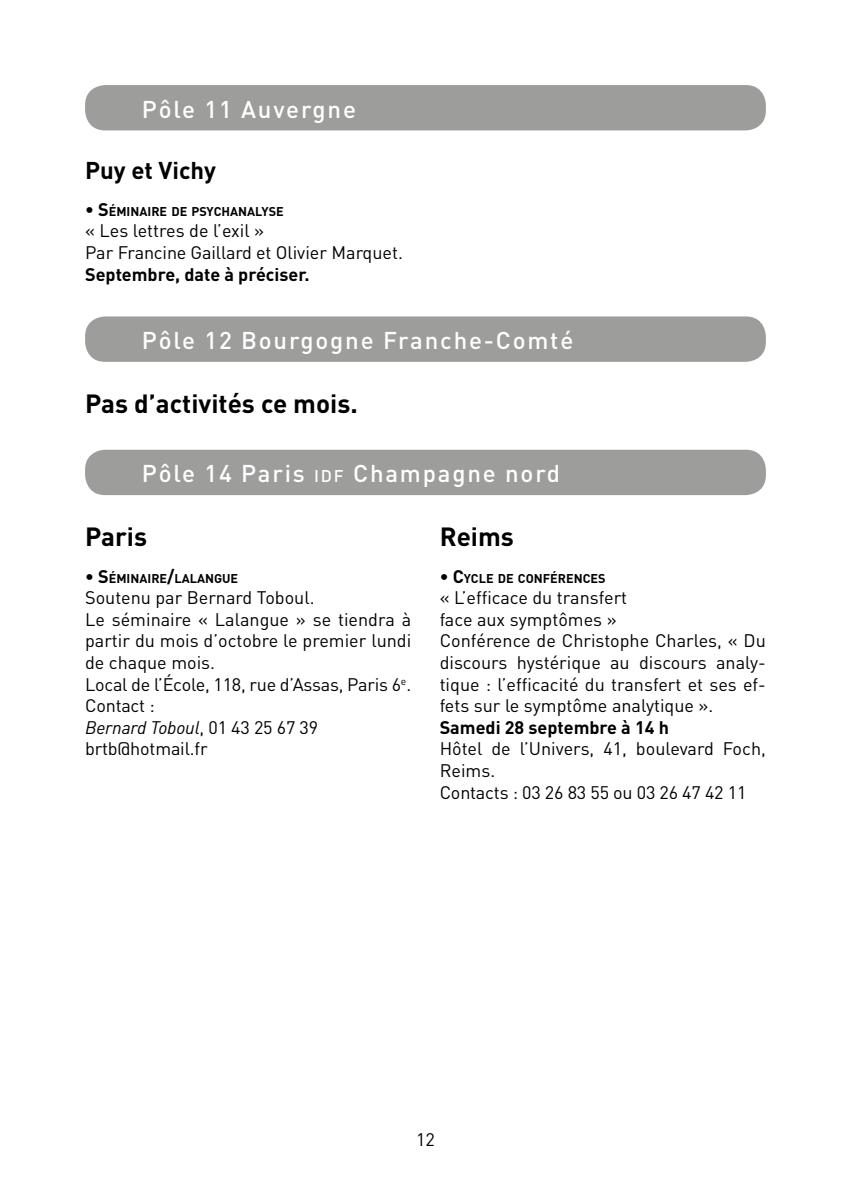
<style>
.page{position:relative;width:851px;height:1191px;background:#fff}
.page>*{position:absolute;margin:0;border:0;box-sizing:border-box;transform-origin:0 0}
.t1{font:700 26px "DIN";color:#000}
.t2{font:500 24px "DIN";letter-spacing:.075em;color:#fff}
.t3{font:700 24px "DIN";color:#000}
.t4{font:18px/21.6px "DIN";color:#000}
.t5{font:700 18px "DIN";color:#000}
.t6{font:700 12.6px "DIN";color:#000}
.s1{font-size:18px}
.s2{font-size:16.8px}
.s3{font-style:italic}
</style>
<div class="page">
<div style="left:85px;top:85px;width:680px;height:45px;background:#9d9d9c;border-radius:20px"></div>
<div style="left:85px;top:316px;width:680px;height:46px;background:#9d9d9c;border-radius:20px"></div>
<div style="left:85px;top:450px;width:680px;height:45px;background:#9d9d9c;border-radius:20px"></div>
<h2 class="t2" style="left:142px;top:94px;width:216px">Pôle 11 Auvergne</h2>
<h2 class="t3" style="left:85px;top:154px;width:132px">Puy et Vichy</h2>
<p class="t6" style="left:85px;top:203px;width:200px"><span class="s1">• S</span>ÉMINAIRE DE PSYCHANALYSE</p>
<p class="t4" style="left:85px;top:220px;width:319px">« Les lettres de l’exil »<br>Par Francine Gaillard et Olivier Marquet.</p>
<p class="t5" style="left:85px;top:262px;width:226px">Septembre, date à préciser.</p>
<h2 class="t2" style="left:142px;top:325px;width:433px">Pôle 12 Bourgogne Franche-Comté</h2>
<h1 class="t1" style="left:85px;top:386px;width:274px">Pas d’activités ce mois.</h1>
<h2 class="t2" style="left:142px;top:458px;width:420px">Pôle 14 Paris <span class="s2">idf</span> Champagne nord</h2>
<h1 class="t1" style="left:85px;top:519px;width:63px">Paris</h1>
<p class="t6" style="left:85px;top:570px;width:155px"><span class="s1">• S</span>ÉMINAIRE<span class="s1">/</span>LALANGUE</p>
<p class="t4" style="left:85px;top:586px;width:327px">Soutenu par Bernard Toboul.<br>Le séminaire « Lalangue » se tiendra à partir du mois d’octobre le premier lundi de chaque mois.<br>Local de l’école, 118, rue d’Assas, Paris 6<sup>e</sup>.<br>Contact :<br><span class="s3">Bernard Toboul</span>, 01 43 25 67 39 brtb@hotmail.fr</p>
<h1 class="t1" style="left:439px;top:519px;width:76px">Reims</h1>
<p class="t6" style="left:439px;top:570px;width:167px"><span class="s1">• C</span>YCLE DE CONFÉRENCES</p>
<p class="t4" style="left:439px;top:586px;width:327px">« L’efficace du transfert<br>face aux symptômes »<br>Conférence de Christophe Charles, « Du discours hystérique au discours analy&shy;tique : l’efficacité du transfert et ses ef&shy;fets sur le symptôme analytique ».</p>
<p class="t5" style="left:439px;top:715px;width:231px">Samedi 28 septembre à 14 h</p>
<p class="t4" style="left:439px;top:738px;width:327px">Hôtel de l’Univers, 41, boulevard Foch,<br>Reims.<br>Contacts : 03 26 83 55 ou 03 26 47 42 11</p>
<p class="t4" style="left:416px;top:1128px;width:20px">12</p>
</div>
